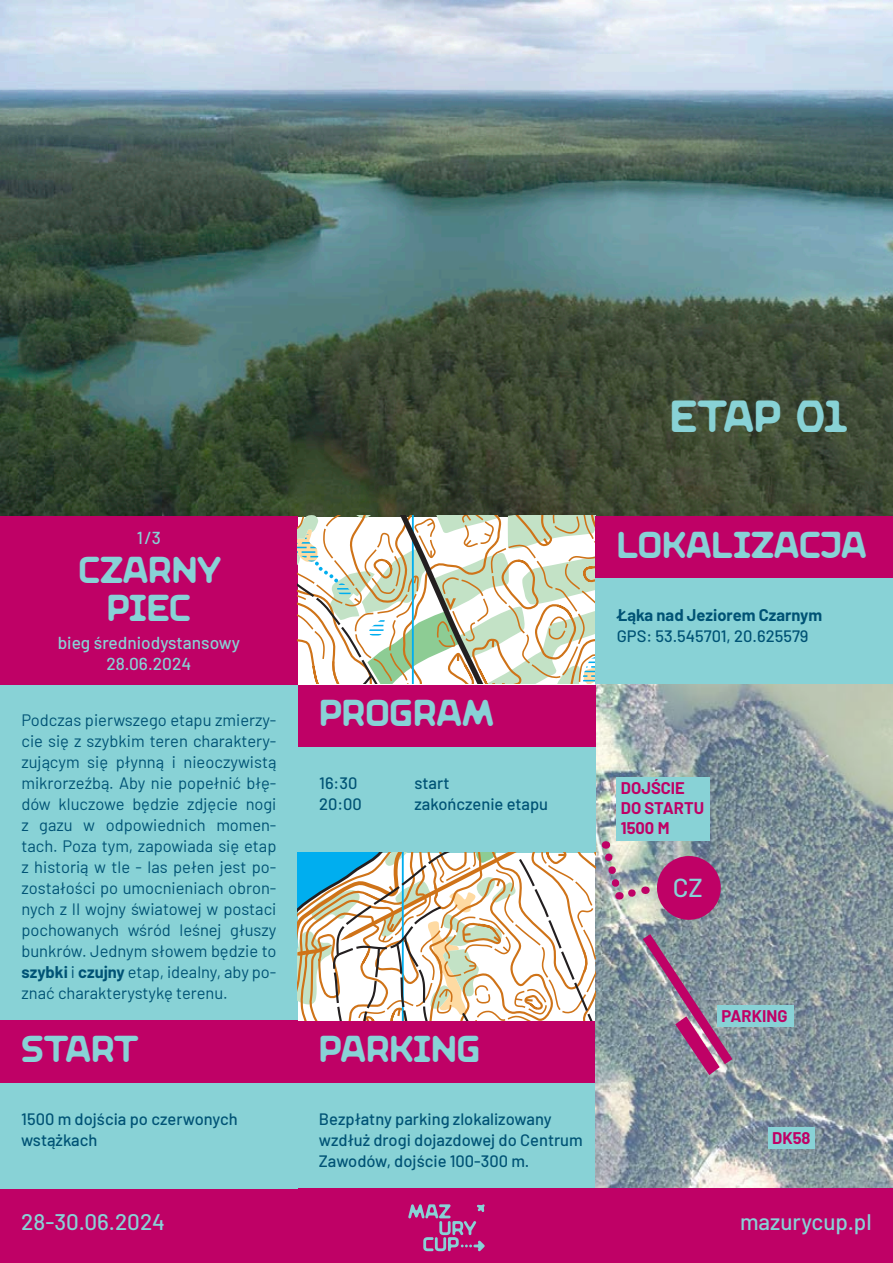
<style>
.page{position:relative;width:893px;height:1263px;background:#fff}
.page>*{position:absolute;margin:0;border:0;box-sizing:border-box;transform-origin:0 0}
.t1{font:45px "Maria TRIAL Unconnected";letter-spacing:-.005em;color:#88d2d6}
.t2{font:37.5px "Maria TRIAL Unconnected";color:#88d2d6}
.t3{font:500 25.95px "Barlow";color:#88d2d6}
.t4{font:500 22.5px "Barlow";color:#88d2d6}
.t5{font:500 17.25px "Barlow";color:#88d2d6}
.t6{font:16.5px/21px "Barlow";color:#005375;text-align:justify}
.t7{font:500 16.5px/21px "Barlow";color:#005375}
.t8{font:700 16.5px/19.8px "Barlow";color:#bf0166}
.t9{font:700 16.5px "Barlow";color:#005375}
.s1{font-weight:700}
</style>
<div class="page">
<img style="left:595px;top:685px;width:298px;height:503px">
<img style="left:0;top:0;width:893px;height:516px">
<div style="left:0;top:1188px;width:893px;height:75px;background:#bf0166"></div>
<svg style="left:408px;top:1204px;width:77px;height:47px"></svg>
<div style="left:0;top:685px;width:298px;height:335px;background:#88d2d6"></div>
<div style="left:0;top:516px;width:298px;height:168px;background:#bf0166"></div>
<svg style="left:298px;top:516px;width:297px;height:168px"></svg>
<div style="left:298px;top:685px;width:297px;height:63px;background:#bf0166"></div>
<div style="left:298px;top:747px;width:298px;height:106px;background:#88d2d6"></div>
<div style="left:595px;top:516px;width:298px;height:63px;background:#bf0166"></div>
<div style="left:595px;top:579px;width:298px;height:105px;background:#88d2d6"></div>
<div style="left:0;top:1020px;width:297px;height:63px;background:#bf0166"></div>
<div style="left:0;top:1083px;width:298px;height:105px;background:#88d2d6"></div>
<div style="left:297px;top:1020px;width:298px;height:63px;background:#bf0166"></div>
<div style="left:298px;top:1083px;width:297px;height:105px;background:#88d2d6"></div>
<div style="left:717px;top:1006px;width:77px;height:21px;background:#88d2d6"></div>
<div style="left:617px;top:777px;width:93px;height:64px;background:#88d2d6"></div>
<div style="left:768px;top:1128px;width:47px;height:21px;background:#88d2d6"></div>
<svg style="left:297px;top:841px;width:444px;height:234px"></svg>
<p class="t5" style="left:137px;top:525px;width:25px">1/3</p>
<p class="t2" style="left:78px;top:548px;width:144px">CZARNY</p>
<p class="t2" style="left:107px;top:586px;width:86px">PIEC</p>
<p class="t5" style="left:58px;top:630px;width:184px">bieg średniodystansowy</p>
<p class="t5" style="left:106px;top:651px;width:86px">28.06.2024</p>
<p class="t6" style="left:21px;top:708px;width:256px">Podczas pierwszego etapu zmierzy&shy;cie się z szybkim teren charaktery&shy;zującym się płynną i nieoczywistą mikrorzeźbą. Aby nie popełnić błę&shy;dów kluczowe będzie zdjęcie nogi z gazu w odpowiednich momen&shy;tach. Poza tym, zapowiada się etap z historią w tle - las pełen jest po&shy;zostałości po umocnieniach obron&shy;nych z II wojny światowej w postaci pochowanych wśród leśnej głuszy bunkrów. Jednym słowem będzie to <span class="s1">szybki</span> i <span class="s1">czujny</span> etap, idealny, aby po&shy;znać charakterystykę terenu.</p>
<p class="t2" style="left:21px;top:1027px;width:119px">START</p>
<p class="t7" style="left:21px;top:1107px;width:218px">1500 m dojścia po czerwonych wstążkach</p>
<p class="t2" style="left:319px;top:691px;width:176px">PROGRAM</p>
<p class="t7" style="left:319px;top:771px;width:40px">16:30</p>
<p class="t7" style="left:414px;top:771px;width:37px">start</p>
<p class="t7" style="left:319px;top:792px;width:44px">20:00</p>
<p class="t7" style="left:414px;top:792px;width:135px">zakończenie etapu</p>
<p class="t1" style="left:670px;top:390px;width:180px">ETAP 01</p>
<p class="t2" style="left:617px;top:523px;width:251px">LOKALIZACJA</p>
<p class="t9" style="left:617px;top:603px;width:207px">Łąka nad Jeziorem Czarnym</p>
<p class="t7" style="left:617px;top:624px;width:193px">GPS: 53.545701, 20.625579</p>
<p class="t8" style="left:621px;top:777px;width:85px">DOJŚCIE<br>DO STARTU</p>
<p class="t8" style="left:621px;top:816px;width:50px">1500 M</p>
<p class="t3" style="left:673px;top:868px;width:32px">CZ</p>
<p class="t2" style="left:319px;top:1027px;width:163px">PARKING</p>
<p class="t7" style="left:319px;top:1107px;width:265px">Bezpłatny parking zlokalizowany wzdłuż drogi dojazdowej do Centrum<br>Zawodów, dojście 100-300 m.</p>
<p class="t8" style="left:722px;top:1005px;width:67px">PARKING</p>
<p class="t8" style="left:772px;top:1127px;width:40px">DK58</p>
<p class="t4" style="left:21px;top:1205px;width:145px">28-30.06.2024</p>
<p class="t4" style="left:740px;top:1205px;width:133px">mazurycup.pl</p>
</div>
